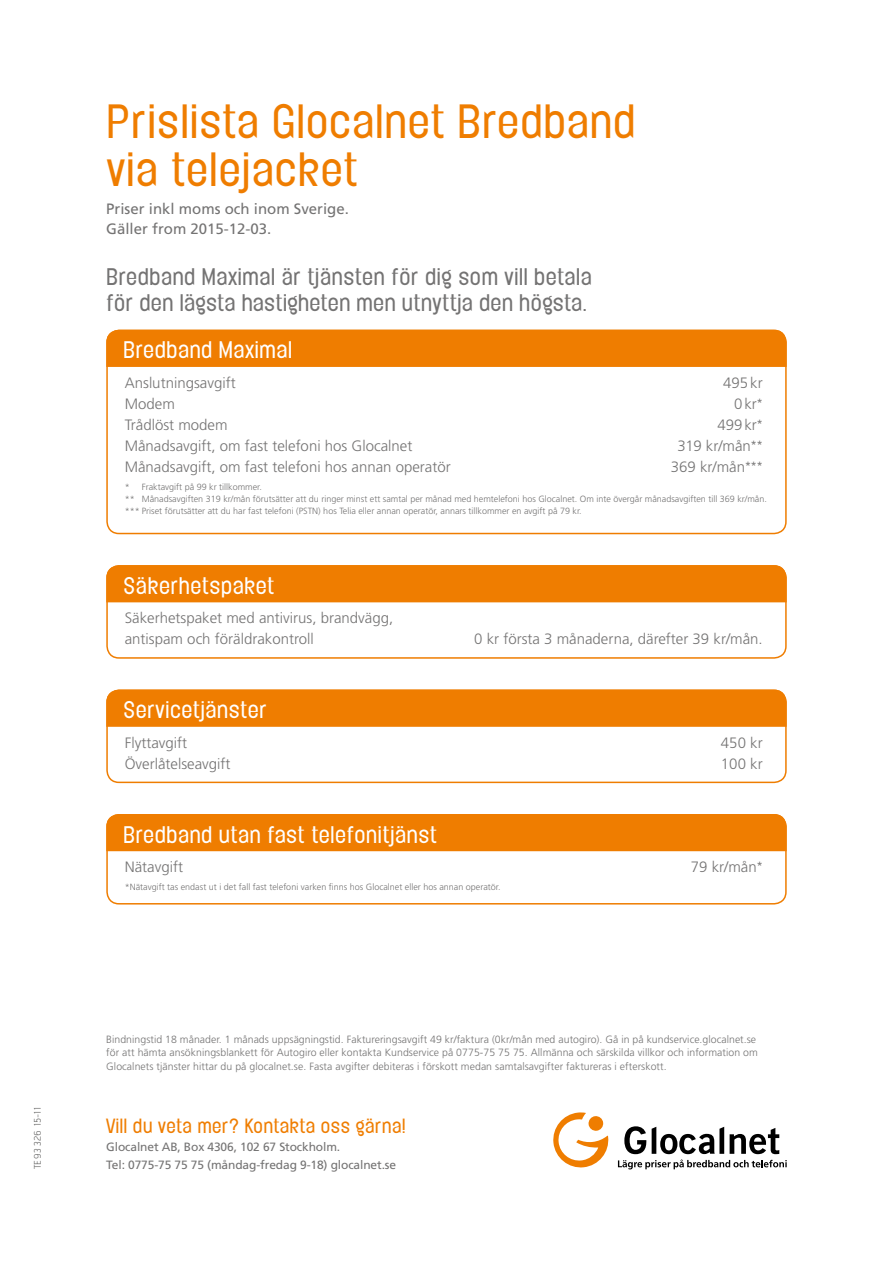
<style>
.page{position:relative;width:893px;height:1263px;background:#fff}
.page>*{position:absolute;margin:0;border:0;box-sizing:border-box;transform-origin:0 0}
.t1{font:300 42px/48px "Elephant";color:#ef7d00}
.t2{font:300 21px/25.5px "Elephant";letter-spacing:-.01em;color:#747373}
.t3{font:300 21px "Elephant";color:#fff}
.t4{font:300 18px "Elephant";color:#ef7d00}
.t5{font:300 15px/21px "Frutiger";color:#747373}
.t6{font:15px/20.4px "Frutiger";color:#747373}
.t7{font:12px/18px "Frutiger";letter-spacing:-.01em;color:#747373}
.t8{font:300 10.5px/13.5px "Frutiger";letter-spacing:.005em;color:#747373}
.t9{font:300 9px/12px "Frutiger";color:#747373}
.t10{font:300 9px "Telenor";color:#4a4a49}
</style>
<div class="page">
<svg style="left:553px;top:1112px;width:56px;height:56px"></svg>
<svg style="left:618px;top:1126px;width:169px;height:43px"></svg>
<div style="left:106px;top:814px;width:681px;height:90px;border:2px solid #ef7d00;border-radius:12px"></div>
<div style="left:106px;top:814px;width:681px;height:37px;background:#ef7d00"></div>
<div style="left:106px;top:690px;width:681px;height:93px;border:2px solid #ef7d00;border-radius:12px"></div>
<div style="left:106px;top:690px;width:681px;height:37px;background:#ef7d00"></div>
<div style="left:106px;top:330px;width:681px;height:204px;border:2px solid #ef7d00;border-radius:12px"></div>
<div style="left:106px;top:330px;width:681px;height:37px;background:#ef7d00"></div>
<div style="left:106px;top:565px;width:681px;height:94px;border:2px solid #ef7d00;border-radius:12px"></div>
<div style="left:106px;top:565px;width:681px;height:37px;background:#ef7d00"></div>
<p class="t10" style="left:32px;top:1169px;width:64px;rotate:-90deg">TE 93 326 15-11</p>
<h1 class="t1" style="left:106px;top:97px;width:531px">Prislista Glocalnet Bredband via telejacket</h1>
<h3 class="t6" style="left:106px;top:198px;width:244px">Priser inkl moms och inom Sverige.<br>Gäller from 2015-12-03.</h3>
<h2 class="t2" style="left:106px;top:264px;width:487px">Bredband Maximal är tjänsten för dig som vill betala för den lägsta hastigheten men utnyttja den högsta.</h2>
<h2 class="t3" style="left:123px;top:337px;width:171px">Bredband Maximal</h2>
<h3 class="t5" style="left:125px;top:372px;width:112px">Anslutningsavgift</h3>
<h3 class="t5" style="left:723px;top:372px;width:41px">495kr</h3>
<h3 class="t5" style="left:125px;top:393px;width:52px">Modem</h3>
<h3 class="t5" style="left:734px;top:393px;width:30px">0kr<sup>*</sup></h3>
<h3 class="t5" style="left:125px;top:414px;width:104px">Trådlöst modem</h3>
<h3 class="t5" style="left:717px;top:414px;width:47px">499kr<sup>*</sup></h3>
<h3 class="t5" style="left:125px;top:435px;width:289px">Månadsavgift, om fast telefoni hos Glocalnet</h3>
<h3 class="t5" style="left:677px;top:435px;width:87px">319 kr/mån<sup>**</sup></h3>
<h3 class="t5" style="left:125px;top:456px;width:327px">Månadsavgift, om fast telefoni hos annan operatör</h3>
<h3 class="t5" style="left:671px;top:456px;width:93px">369 kr/mån<sup>***</sup></h3>
<p class="t9" style="left:125px;top:481px;width:644px">* Fraktavgift på 99 kr tillkommer.<br>** Månadsavgiften 319 kr/mån förutsätter att du ringer minst ett samtal per månad med hemtelefoni hos Glocalnet. Om inte övergår månadsavgiften till 369 kr/mån. *** Priset förutsätter att du har fast telefoni (PSTN) hos Telia eller annan operatör, annars tillkommer en avgift på 79 kr.</p>
<h2 class="t3" style="left:123px;top:573px;width:153px">Säkerhetspaket</h2>
<h3 class="t5" style="left:125px;top:608px;width:270px">Säkerhetspaket med antivirus, brandvägg, antispam och föräldrakontroll</h3>
<h2 class="t3" style="left:123px;top:697px;width:145px">Servicetjänster</h2>
<h3 class="t5" style="left:474px;top:629px;width:290px">0 kr första 3 månaderna, därefter 39 kr/mån.</h3>
<h3 class="t5" style="left:125px;top:732px;width:64px">Flyttavgift</h3>
<h3 class="t5" style="left:721px;top:732px;width:43px">450 kr</h3>
<h3 class="t5" style="left:125px;top:753px;width:107px">Överlåtelseavgift</h3>
<h3 class="t5" style="left:721px;top:753px;width:43px">100 kr</h3>
<h2 class="t3" style="left:123px;top:821px;width:315px">Bredband utan fast telefonitjänst</h2>
<h3 class="t5" style="left:125px;top:857px;width:60px">Nätavgift</h3>
<h3 class="t5" style="left:691px;top:857px;width:73px">79 kr/mån<sup>*</sup></h3>
<p class="t9" style="left:125px;top:881px;width:377px">*Nätavgift tas endast ut i det fall fast telefoni varken finns hos Glocalnet eller hos annan operatör.</p>
<p class="t8" style="left:106px;top:1032px;width:653px">Bindningstid 18 månader. 1 månads uppsägningstid. Faktureringsavgift 49 kr/faktura (0kr/mån med autogiro). Gå in på kundservice.glocalnet.se för att hämta ansökningsblankett för Autogiro eller kontakta Kundservice på 0775-75 75 75. Allmänna och särskilda villkor och information om<br>Glocalnets tjänster hittar du på glocalnet.se. Fasta avgifter debiteras i förskott medan samtalsavgifter faktureras i efterskott.</p>
<h3 class="t4" style="left:106px;top:1115px;width:301px">Vill du veta mer? Kontakta oss gärna!</h3>
<p class="t7" style="left:106px;top:1138px;width:291px">Glocalnet AB, Box 4306, 102 67 Stockholm.<br>Tel: 0775-75 75 75 (måndag-fredag 9-18) glocalnet.se</p>
</div>
